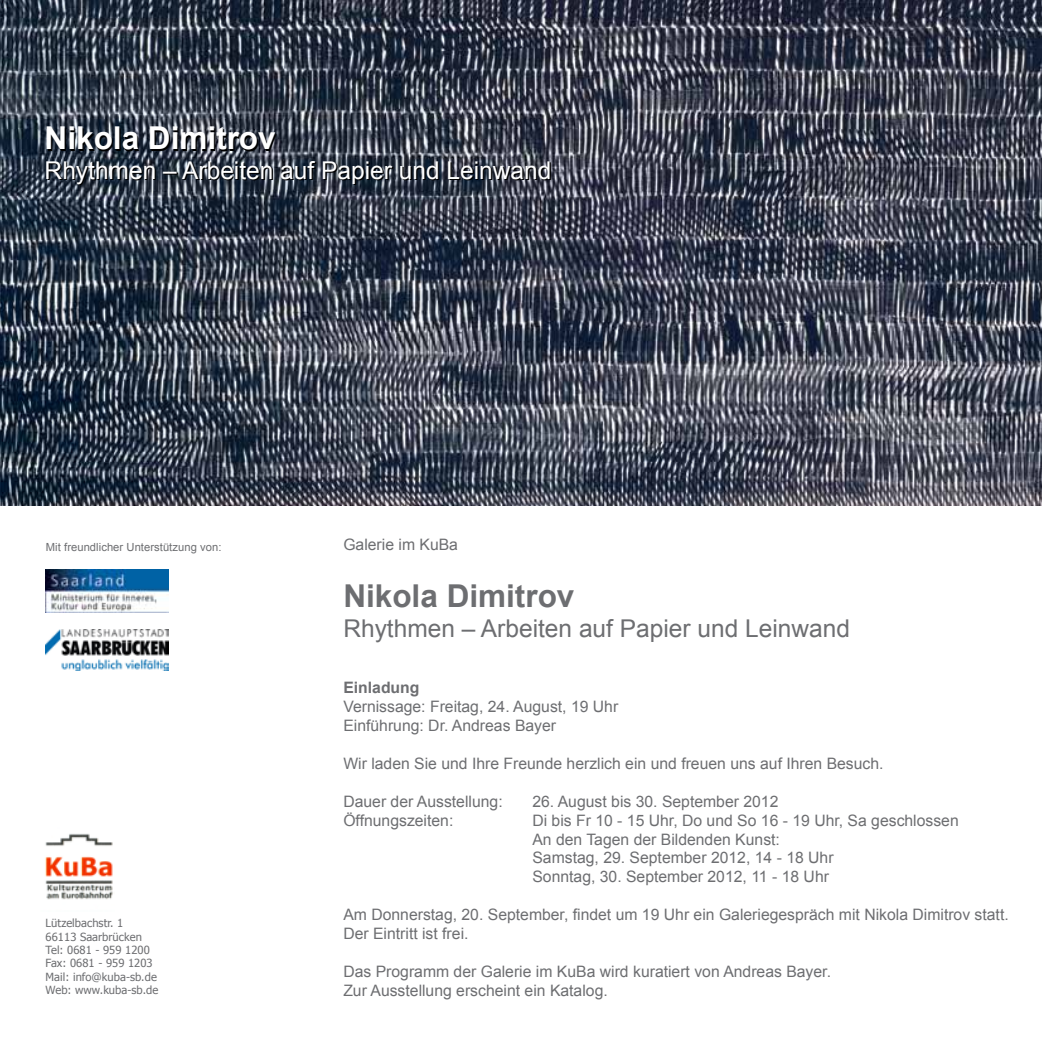
<style>
.page{position:relative;width:1042px;height:1042px;background:#fff}
.page>*{position:absolute;margin:0;border:0;box-sizing:border-box;transform-origin:0 0}
.t1{font:700 31.5px "Arial";color:#fff}
.t2{font:700 31.5px "Arial";color:#6d6e71}
.t3{font:24.5px "Arial";color:#fff}
.t4{font:24.5px "Arial";color:#6d6e71}
.t5{font:15.75px/18.9px "Arial";color:#6d6e71}
.t6{font:700 15.75px "Arial";color:#6d6e71}
.t7{font:11.2px/13.5px "Tahoma";letter-spacing:.005em;color:#6d6e71}
.t8{font:11.2px "Arial";letter-spacing:.005em;color:#6d6e71}
</style>
<div class="page">
<img style="left:0;top:0;width:1042px;height:505px">
<img style="left:45px;top:833px;width:68px;height:67px">
<img style="left:46px;top:569px;width:123px;height:44px">
<img style="left:46px;top:629px;width:123px;height:41px">
<h1 class="t1" style="left:45px;top:117px;width:233px">Nikola Dimitrov</h1>
<h2 class="t3" style="left:45px;top:154px;width:508px">Rhythmen – Arbeiten auf Papier und Leinwand</h2>
<p class="t8" style="left:46px;top:539px;width:177px">Mit freundlicher Unterstützung von:</p>
<p class="t5" style="left:343px;top:536px;width:116px">Galerie im KuBa</p>
<h1 class="t2" style="left:343px;top:575px;width:233px">Nikola Dimitrov</h1>
<h2 class="t4" style="left:343px;top:612px;width:508px">Rhythmen – Arbeiten auf Papier und Leinwand</h2>
<p class="t7" style="left:46px;top:916px;width:114px">Lützelbachstr. 1<br>66113 Saarbrücken<br>Tel: 0681 - 959 1200<br>Fax: 0681 - 959 1203<br>Mail: info@kuba-sb.de<br>Web: www.kuba-sb.de</p>
<p class="t6" style="left:343px;top:677px;width:78px">Einladung</p>
<p class="t5" style="left:343px;top:697px;width:276px">Vernissage: Freitag, 24. August, 19 Uhr<br>Einführung: Dr. Andreas Bayer</p>
<p class="t5" style="left:343px;top:754px;width:542px">Wir laden Sie und Ihre Freunde herzlich ein und freuen uns auf Ihren Besuch.</p>
<p class="t5" style="left:343px;top:792px;width:161px">Dauer der Ausstellung:</p>
<p class="t5" style="left:532px;top:792px;width:248px">26. August bis 30. September 2012</p>
<p class="t5" style="left:343px;top:811px;width:112px">Öffnungszeiten:</p>
<p class="t5" style="left:532px;top:811px;width:428px">Di bis Fr 10 - 15 Uhr, Do und So 16 - 19 Uhr, Sa geschlossen An den Tagen der Bildenden Kunst:<br>Samstag, 29. September 2012, 14 - 18 Uhr<br>Sonntag, 30. September 2012, 11 - 18 Uhr</p>
<p class="t5" style="left:343px;top:905px;width:667px">Am Donnerstag, 20. September, findet um 19 Uhr ein Galeriegespräch mit Nikola Dimitrov statt.<br>Der Eintritt ist frei.</p>
<p class="t5" style="left:343px;top:962px;width:489px">Das Programm der Galerie im KuBa wird kuratiert von Andreas Bayer.<br>Zur Ausstellung erscheint ein Katalog.</p>
</div>
